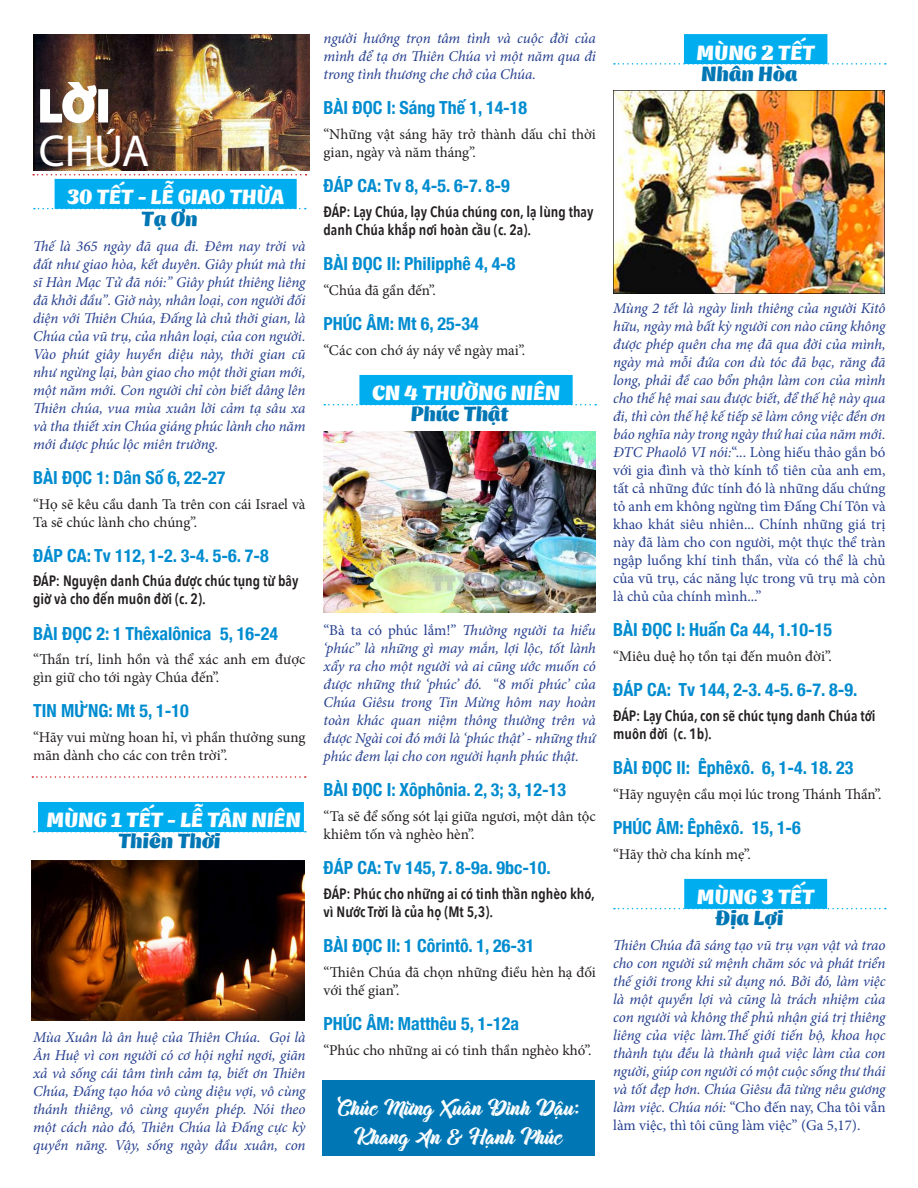
<style>
.page{position:relative;width:918px;height:1188px;background:#fff}
.page>*{position:absolute;margin:0;border:0;box-sizing:border-box;transform-origin:0 0}
.text_3{font:45px "Myriad Pro";color:#fff}
.text_3-2{font:700 45px "Myriad Pro";color:#fff}
.t1{font:24px "VL Thillends";color:#fff}
.topic_2b{font:21px "SVN Genica Pro";color:#fff}
.TOPIC_2{font:21px "SVN Genica Pro";color:#0077b4}
.TOPIC{font:700 condensed 18px "Helvetica Neue";color:#008cd0}
.loi_dan{font:italic 15px/18px "Minion Pro";letter-spacing:-.005em;color:#253f8e;text-align:justify}
.loi_dan-2{font:15px/18px "Minion Pro";color:#231f20}
.BODY{font:italic 15px/18px "Minion Pro";letter-spacing:-.005em;color:#253f8e;text-align:justify}
.BODY-2{font:600 15px/18px "Avenir Next Condensed";color:#231f20}
.s1{font-style:normal}
</style>
<div class="page">
<svg style="left:34px;top:208px;width:272px;height:1px"></svg>
<div style="left:55px;top:179px;width:242px;height:30px;background:#00aeef"></div>
<div style="left:38px;top:802px;width:266px;height:30px;background:#00aeef"></div>
<img style="left:33px;top:34px;width:276px;height:136px">
<svg style="left:39px;top:79px;width:59px;height:46px"></svg>
<div style="left:98px;top:89px;width:10px;height:34px;border:3px solid #fff"></div>
<svg style="left:33px;top:174px;width:274px;height:2px"></svg>
<img style="left:32px;top:861px;width:272px;height:160px">
<svg style="left:324px;top:404px;width:272px;height:1px"></svg>
<div style="left:359px;top:375px;width:214px;height:30px;background:#00aeef"></div>
<svg style="left:614px;top:63px;width:272px;height:2px"></svg>
<div style="left:684px;top:34px;width:143px;height:30px;background:#00aeef"></div>
<svg style="left:614px;top:908px;width:272px;height:1px"></svg>
<div style="left:684px;top:879px;width:143px;height:30px;background:#00aeef"></div>
<img style="left:613px;top:90px;width:272px;height:204px">
<img style="left:324px;top:431px;width:271px;height:182px">
<svg style="left:32px;top:776px;width:274px;height:2px"></svg>
<div style="left:323px;top:1080px;width:272px;height:76px;background:#0077b4"></div>
<p class="text_3-2" style="left:39px;top:77px;width:72px">LỜI</p>
<p class="text_3" style="left:39px;top:123px;width:112px">CHÚA</p>
<p class="topic_2b" style="left:67px;top:180px;width:218px">30 TẾT - LỄ GIAO THỪA</p>
<p class="TOPIC_2" style="left:141px;top:202px;width:58px">Tạ Ơn</p>
<p class="BODY" style="left:33px;top:237px;width:274px">Thế là 365 ngày đã qua đi. Ðêm nay trời và đất như giao hòa, kết duyên. Giây phút mà thi sĩ Hàn Mạc Tử đã nói:” Giây phút thiêng liêng đã khởi đầu”. Giờ này, nhân loại, con người đối diện với Thiên Chúa, Ðấng là chủ thời gian, là Chúa của vũ trụ, của nhân loại, của con người.<br>Vào phút giây huyền diệu này, thời gian cũ như ngừng lại, bàn giao cho một thời gian mới, một năm mới. Con người chỉ còn biết dâng lên Thiên chúa, vua mùa xuân lời cảm tạ sâu xa và tha thiết xin Chúa giáng phúc lành cho năm mới được phúc lộc miên trường.</p>
<p class="TOPIC" style="left:33px;top:462px;width:194px">BÀI ĐỌC 1: Dân Số 6, 22-27</p>
<p class="loi_dan-2" style="left:33px;top:495px;width:274px">“Họ sẽ kêu cầu danh Ta trên con cái Israel và<br>Ta sẽ chúc lành cho chúng”.</p>
<p class="TOPIC" style="left:33px;top:540px;width:237px">ĐÁP CA: Tv 112, 1-2. 3-4. 5-6. 7-8</p>
<p class="BODY-2" style="left:33px;top:572px;width:267px">ĐÁP: Nguyện danh Chúa được chúc tụng từ bây giờ và cho đến muôn đời (c. 2).</p>
<p class="TOPIC" style="left:33px;top:618px;width:246px">BÀI ĐỌC 2: 1 Thêxalônica 5, 16-24</p>
<p class="loi_dan-2" style="left:33px;top:651px;width:274px">“Thần trí, linh hồn và thể xác anh em được gìn giữ cho tới ngày Chúa đến”.</p>
<p class="TOPIC" style="left:33px;top:696px;width:157px">TIN MỪNG: Mt 5, 1-10</p>
<p class="loi_dan-2" style="left:33px;top:728px;width:274px">“Hãy vui mừng hoan hỉ, vì phần thưởng sung mãn dành cho các con trên trời”.</p>
<p class="topic_2b" style="left:46px;top:803px;width:256px">MÙNG 1 TẾT - LỄ TÂN NIÊN</p>
<p class="TOPIC_2" style="left:118px;top:824px;width:104px">Thiên Thời</p>
<p class="loi_dan" style="left:33px;top:1028px;width:274px">Mùa Xuân là ân huệ của Thiên Chúa. Gọi là Ân Huệ vì con người có cơ hội nghỉ ngơi, giãn xả và sống cái tâm tình cảm tạ, biết ơn Thiên Chúa, Ðấng tạo hóa vô cùng diệu vợi, vô cùng thánh thiêng, vô cùng quyền phép. Nói theo một cách nào đó, Thiên Chúa là Ðấng cực kỳ quyền năng. Vậy, sống ngày đầu xuân, con</p>
<p class="loi_dan" style="left:324px;top:29px;width:274px">người hướng trọn tâm tình và cuộc đời của mình để tạ ơn Thiên Chúa vì một năm qua đi trong tình thương che chở của Chúa.</p>
<p class="TOPIC" style="left:324px;top:93px;width:205px">BÀI ĐỌC I: Sáng Thế 1, 14-18</p>
<p class="loi_dan-2" style="left:324px;top:125px;width:274px">“Những vật sáng hãy trở thành dấu chỉ thời gian, ngày và năm tháng”.</p>
<p class="TOPIC" style="left:324px;top:171px;width:188px">ĐÁP CA: Tv 8, 4-5. 6-7. 8-9</p>
<p class="BODY-2" style="left:324px;top:202px;width:272px">ĐÁP: Lạy Chúa, lạy Chúa chúng con, lạ lùng thay danh Chúa khắp nơi hoàn cầu (c. 2a).</p>
<p class="TOPIC" style="left:324px;top:249px;width:194px">BÀI ĐỌC II: Philipphê 4, 4-8</p>
<p class="loi_dan-2" style="left:324px;top:281px;width:114px">“Chúa đã gần đến”.</p>
<p class="TOPIC" style="left:324px;top:309px;width:157px">PHÚC ÂM: Mt 6, 25-34</p>
<p class="loi_dan-2" style="left:324px;top:341px;width:203px">“Các con chớ áy náy về ngày mai”.</p>
<p class="topic_2b" style="left:372px;top:376px;width:190px">CN 4 THƯỜNG NIÊN</p>
<p class="TOPIC_2" style="left:411px;top:397px;width:100px">Phúc Thật</p>
<p class="loi_dan" style="left:324px;top:621px;width:274px"><span class="s1">“Bà ta có phúc lắm!”</span> Thường người ta hiểu ‘phúc” là những gì may mắn, lợi lộc, tốt lành xẩy ra cho một người và ai cũng ước muốn có được những thứ ‘phúc’ đó. “8 mối phúc’ của Chúa Giêsu trong Tin Mừng hôm nay hoàn toàn khác quan niệm thông thường trên và được Ngài coi đó mới là ‘phúc thật’ - những thứ phúc đem lại cho con người hạnh phúc thật.</p>
<p class="TOPIC" style="left:324px;top:775px;width:244px">BÀI ĐỌC I: Xôphônia. 2, 3; 3, 12-13</p>
<p class="loi_dan-2" style="left:324px;top:807px;width:274px">“Ta sẽ để sống sót lại giữa ngươi, một dân tộc khiêm tốn và nghèo hèn”.</p>
<p class="TOPIC" style="left:324px;top:853px;width:229px">ĐÁP CA: Tv 145, 7. 8-9a. 9bc-10.</p>
<p class="BODY-2" style="left:324px;top:884px;width:273px">ĐÁP: Phúc cho những ai có tinh thần nghèo khó, vì Nước Trời là của họ (Mt 5,3).</p>
<p class="TOPIC" style="left:324px;top:931px;width:212px">BÀI ĐỌC II: 1 Côrintô. 1, 26-31</p>
<p class="loi_dan-2" style="left:324px;top:963px;width:274px">“Thiên Chúa đã chọn những điều hèn hạ đối với thế gian”.</p>
<p class="TOPIC" style="left:324px;top:1009px;width:197px">PHÚC ÂM: Matthêu 5, 1-12a</p>
<p class="loi_dan-2" style="left:324px;top:1041px;width:269px">“Phúc cho những ai có tinh thần nghèo khó”.</p>
<p class="t1" style="left:337px;top:1090px;width:244px">Chúc Mừng Xuân Đinh Dậu:</p>
<p class="t1" style="left:354px;top:1119px;width:210px">Khang An &amp; Hạnh Phúc</p>
<p class="topic_2b" style="left:697px;top:35px;width:120px">MÙNG 2 TẾT</p>
<p class="TOPIC_2" style="left:701px;top:56px;width:98px">Nhân Hòa</p>
<p class="loi_dan" style="left:613px;top:299px;width:274px">Mùng 2 tết là ngày linh thiêng của người Kitô hữu, ngày mà bất kỳ người con nào cũng không được phép quên cha mẹ đã qua đời của mình, ngày mà mỗi đứa con dù tóc đã bạc, răng đã long, phải đề cao bổn phận làm con của mình cho thế hệ mai sau được biết, để thế hệ này qua đi, thì còn thế hệ kế tiếp sẽ làm công việc đền ơn báo nghĩa này trong ngày thứ hai của năm mới.<br>ĐTC Phaolô VI nói:<span class="s1">“... Lòng hiếu thảo gắn bó với gia đình và thờ kính tổ tiên của anh em, tất cả những đức tính đó là những dấu chứng tỏ anh em không ngừng tìm Đấng Chí Tôn và khao khát siêu nhiên... Chính những giá trị này đã làm cho con người, một thực thể tràn ngập luồng khí tinh thần, vừa có thể là chủ của vũ trụ, các năng lực trong vũ trụ mà còn là chủ của chính mình...”</span></p>
<p class="TOPIC" style="left:613px;top:615px;width:220px">BÀI ĐỌC I: Huấn Ca 44, 1.10-15</p>
<p class="loi_dan-2" style="left:613px;top:647px;width:220px">“Miêu duệ họ tồn tại đến muôn đời”.</p>
<p class="TOPIC" style="left:613px;top:675px;width:246px">ĐÁP CA: Tv 144, 2-3. 4-5. 6-7. 8-9.</p>
<p class="BODY-2" style="left:613px;top:706px;width:264px">ĐÁP: Lạy Chúa, con sẽ chúc tụng danh Chúa tới muôn đời (c. 1b).</p>
<p class="TOPIC" style="left:613px;top:753px;width:242px">BÀI ĐỌC II: Êphêxô. 6, 1-4. 18. 23</p>
<p class="loi_dan-2" style="left:613px;top:785px;width:270px">“Hãy nguyện cầu mọi lúc trong Thánh Thần”.</p>
<p class="TOPIC" style="left:613px;top:813px;width:189px">PHÚC ÂM: Êphêxô. 15, 1-6</p>
<p class="loi_dan-2" style="left:613px;top:845px;width:139px">“Hãy thờ cha kính mẹ”.</p>
<p class="topic_2b" style="left:697px;top:880px;width:119px">MÙNG 3 TẾT</p>
<p class="TOPIC_2" style="left:716px;top:901px;width:69px">Địa Lợi</p>
<p class="loi_dan" style="left:613px;top:936px;width:274px">Thiên Chúa đã sáng tạo vũ trụ vạn vật và trao cho con người sứ mệnh chăm sóc và phát triển thế giới trong khi sử dụng nó. Bởi đó, làm việc là một quyền lợi và cũng là trách nhiệm của con người và không thể phủ nhận giá trị thiêng liêng của việc làm.Thế giới tiến bộ, khoa học thành tựu đều là thành quả việc làm của con người, giúp con người có một cuộc sống thư thái và tốt đẹp hơn. Chúa Giêsu đã từng nêu gương làm việc. Chúa nói: <span class="s1">“Cho đến nay, Cha tôi vẫn làm việc, thì tôi cũng làm việc” (Ga 5,17).</span></p>
</div>
